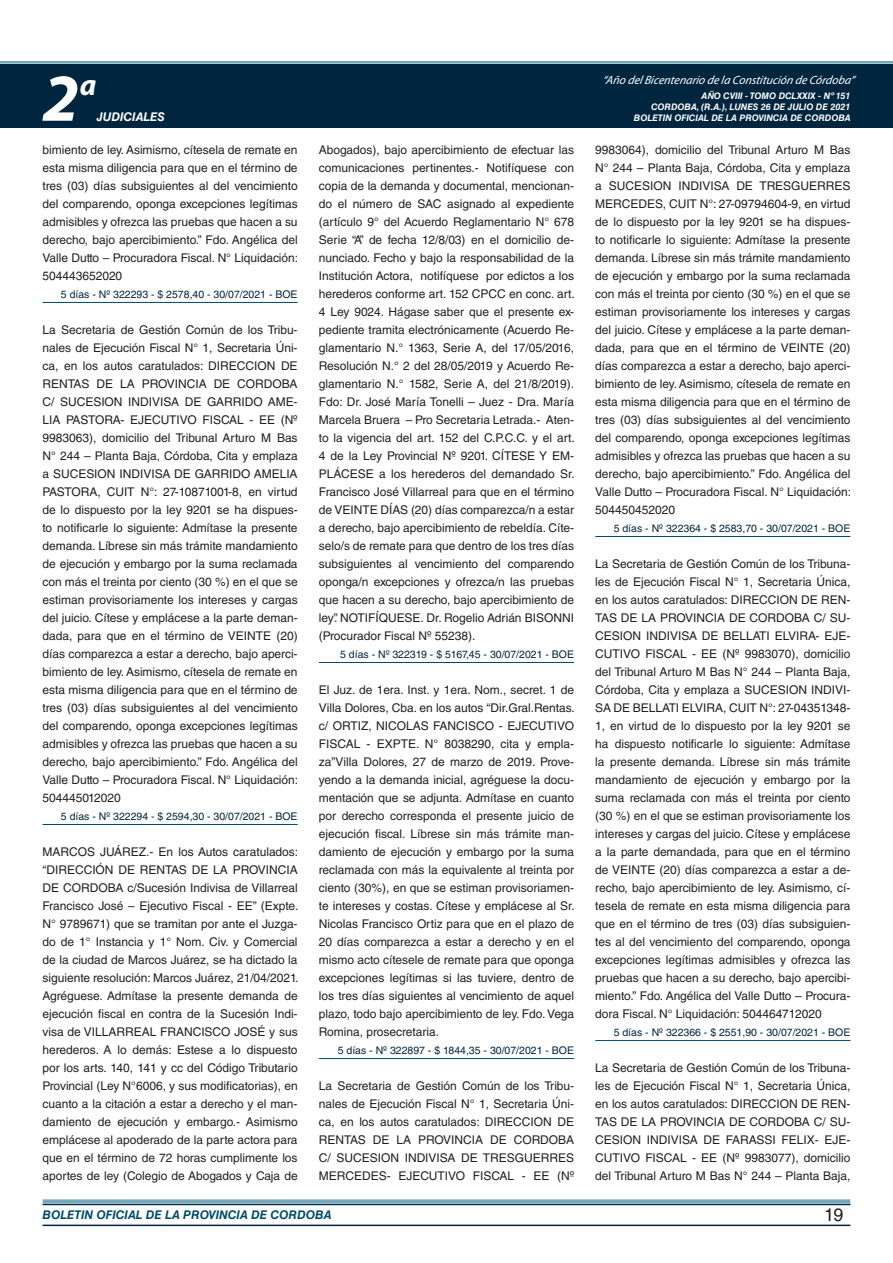
<style>
.page{position:relative;width:893px;height:1263px;background:#fff}
.page>*{position:absolute;margin:0;border:0;box-sizing:border-box;transform-origin:0 0}
.t1{font:italic 700 67.5px "Myriad Pro";color:#fff}
.t2{font:italic 700 30px "Myriad Pro";color:#fff}
.t3{font:18px "Helvetica LT Std";color:#231f20}
.t4{font:12px/18px "Helvetica LT Std";color:#231f20;text-align:justify}
.t5{font:italic 12px "Myriad Pro";color:#fff}
.t6{font:italic 700 12px "Helvetica LT Std";color:#004b6c}
.t7{font:italic 700 12px "Helvetica LT Std";color:#fff}
.t8{font:10.5px "Helvetica LT Std";color:#00263f}
.t9{font:italic 700 9px/10.8px "Helvetica LT Std";color:#fff;text-align:right}
</style>
<div class="page">
<div style="left:0;top:61px;width:893px;height:6px;background:#fff;opacity:.75"></div>
<div style="left:0;top:64px;width:893px;height:64px;background:#00263f"></div>
<hr style="left:43px;top:1224px;width:807px;height:2px;background:#00263f">
<div style="left:42px;top:1198px;width:809px;height:8px;background:#fff;opacity:.75"></div>
<hr style="left:43px;top:302px;width:255px;height:1px;background:#004b6c">
<hr style="left:43px;top:824px;width:255px;height:1px;background:#004b6c">
<hr style="left:319px;top:662px;width:255px;height:1px;background:#004b6c">
<hr style="left:319px;top:1058px;width:255px;height:1px;background:#004b6c">
<hr style="left:595px;top:536px;width:255px;height:1px;background:#004b6c">
<hr style="left:595px;top:1040px;width:255px;height:1px;background:#004b6c">
<p class="t5" style="left:603px;top:72px;width:254px">“Año delBicentenario de la Constitución de Córdoba”</p>
<h1 class="t1" style="left:43px;top:54px;width:38px">2</h1>
<h2 class="t2" style="left:80px;top:66px;width:18px">a</h2>
<p class="t9" style="left:651px;top:91px;width:201px">AÑO CVIII - TOMO DCLXXIX - Nº 151<br>CORDOBA, (R.A.), LUNES 26 DE JULIO DE 2021</p>
<p class="t7" style="left:97px;top:110px;width:70px">JUDICIALES</p>
<p class="t9" style="left:634px;top:112px;width:218px">BOLETIN OFICIAL DE LA PROVINCIA DE CORDOBA</p>
<p class="t4" style="left:43px;top:141px;width:257px">bimiento de ley. Asimismo, cítesela de remate en esta misma diligencia para que en el término de tres (03) días subsiguientes al del vencimiento del comparendo, oponga excepciones legítimas admisibles y ofrezca las pruebas que hacen a su derecho, bajo apercibimiento.” Fdo. Angélica del Valle Dutto – Procuradora Fiscal. N° Liquidación:<br>504443652020</p>
<p class="t8" style="left:61px;top:288px;width:238px">5 días - Nº 322293 - $ 2578,40 - 30/07/2021 - BOE</p>
<p class="t4" style="left:43px;top:321px;width:257px">La Secretaria de Gestión Común de los Tribu&shy;nales de Ejecución Fiscal N° 1, Secretaria Úni&shy;ca, en los autos caratulados: DIRECCION DE RENTAS DE LA PROVINCIA DE CORDOBA C/ SUCESION INDIVISA DE GARRIDO AME-LIA PASTORA- EJECUTIVO FISCAL - EE (Nº 9983063), domicilio del Tribunal Arturo M Bas N° 244 – Planta Baja, Córdoba, Cita y emplaza a SUCESION INDIVISA DE GARRIDO AMELIA PASTORA, CUIT N°: 27-10871001-8, en virtud de lo dispuesto por la ley 9201 se ha dispues&shy;to notificarle lo siguiente: Admítase la presente demanda. Líbrese sin más trámite mandamiento de ejecución y embargo por la suma reclamada con más el treinta por ciento (30 %) en el que se estiman provisoriamente los intereses y cargas del juicio. Cítese y emplácese a la parte deman&shy;dada, para que en el término de VEINTE (20) días comparezca a estar a derecho, bajo aperci&shy;bimiento de ley. Asimismo, cítesela de remate en esta misma diligencia para que en el término de tres (03) días subsiguientes al del vencimiento del comparendo, oponga excepciones legítimas admisibles y ofrezca las pruebas que hacen a su derecho, bajo apercibimiento.” Fdo. Angélica del Valle Dutto – Procuradora Fiscal. N° Liquidación:<br>504445012020</p>
<p class="t8" style="left:61px;top:810px;width:238px">5 días - Nº 322294 - $ 2594,30 - 30/07/2021 - BOE</p>
<p class="t4" style="left:43px;top:843px;width:257px">MARCOS JUÁREZ.- En los Autos caratulados: “DIRECCIÓN DE RENTAS DE LA PROVINCIA DE CORDOBA c/Sucesión Indivisa de Villarreal Francisco José – Ejecutivo Fiscal - EE” (Expte.<br>N° 9789671) que se tramitan por ante el Juzga&shy;do de 1° Instancia y 1° Nom. Civ. y Comercial de la ciudad de Marcos Juárez, se ha dictado la siguiente resolución: Marcos Juárez, 21/04/2021.<br>Agréguese. Admítase la presente demanda de ejecución fiscal en contra de la Sucesión Indi&shy;visa de VILLARREAL FRANCISCO JOSÉ y sus herederos. A lo demás: Estese a lo dispuesto por los arts. 140, 141 y cc del Código Tributario Provincial (Ley N°6006, y sus modificatorias), en cuanto a la citación a estar a derecho y el man&shy;damiento de ejecución y embargo.- Asimismo emplácese al apoderado de la parte actora para que en el término de 72 horas cumplimente los aportes de ley (Colegio de Abogados y Caja de</p>
<p class="t4" style="left:319px;top:141px;width:257px">Abogados), bajo apercibimiento de efectuar las comunicaciones pertinentes.- Notifíquese con copia de la demanda y documental, mencionan&shy;do el número de SAC asignado al expediente (artículo 9° del Acuerdo Reglamentario N° 678<br>Serie “A” de fecha 12/8/03) en el domicilio de&shy;nunciado. Fecho y bajo la responsabilidad de la Institución Actora, notifíquese por edictos a los herederos conforme art. 152 CPCC en conc. art.<br>4 Ley 9024. Hágase saber que el presente ex&shy;pediente tramita electrónicamente (Acuerdo Re&shy;glamentario N.° 1363, Serie A, del 17/05/2016, Resolución N.° 2 del 28/05/2019 y Acuerdo Re&shy;glamentario N.° 1582, Serie A, del 21/8/2019).<br>Fdo: Dr. José María Tonelli – Juez - Dra. María Marcela Bruera – Pro Secretaria Letrada.- Aten&shy;to la vigencia del art. 152 del C.P.C.C. y el art.<br>4 de la Ley Provincial Nº 9201. CÍTESE Y EM-PLÁCESE a los herederos del demandado Sr.<br>Francisco José Villarreal para que en el término de VEINTE DÍAS (20) días comparezca/n a estar a derecho, bajo apercibimiento de rebeldía. Cíte&shy;selo/s de remate para que dentro de los tres días subsiguientes al vencimiento del comparendo oponga/n excepciones y ofrezca/n las pruebas que hacen a su derecho, bajo apercibimiento de ley”. NOTIFÍQUESE. Dr. Rogelio Adrián BISONNI (Procurador Fiscal Nº 55238).</p>
<p class="t8" style="left:340px;top:648px;width:235px">5 días - Nº 322319 - $ 5167,45 - 30/07/2021 - BOE</p>
<p class="t4" style="left:319px;top:681px;width:257px">El Juz. de 1era. Inst. y 1era. Nom., secret. 1 de Villa Dolores, Cba. en los autos “Dir.Gral.Rentas. c/ ORTIZ, NICOLAS FANCISCO - EJECUTIVO FISCAL - EXPTE. N° 8038290, cita y empla&shy;za”Villa Dolores, 27 de marzo de 2019. Prove&shy;yendo a la demanda inicial, agréguese la docu&shy;mentación que se adjunta. Admítase en cuanto por derecho corresponda el presente juicio de ejecución fiscal. Líbrese sin más trámite man&shy;damiento de ejecución y embargo por la suma reclamada con más la equivalente al treinta por ciento (30%), en que se estiman provisoriamen&shy;te intereses y costas. Cítese y emplácese al Sr.<br>Nicolas Francisco Ortiz para que en el plazo de 20 días comparezca a estar a derecho y en el mismo acto cítesele de remate para que oponga excepciones legítimas si las tuviere, dentro de los tres días siguientes al vencimiento de aquel plazo, todo bajo apercibimiento de ley. Fdo. Vega Romina, prosecretaria.</p>
<p class="t8" style="left:338px;top:1044px;width:238px">5 días - Nº 322897 - $ 1844,35 - 30/07/2021 - BOE</p>
<p class="t4" style="left:319px;top:1077px;width:257px">La Secretaria de Gestión Común de los Tribu&shy;nales de Ejecución Fiscal N° 1, Secretaria Úni&shy;ca, en los autos caratulados: DIRECCION DE RENTAS DE LA PROVINCIA DE CORDOBA C/ SUCESION INDIVISA DE TRESGUERRES MERCEDES- EJECUTIVO FISCAL - EE (Nº</p>
<p class="t4" style="left:595px;top:141px;width:257px">9983064), domicilio del Tribunal Arturo M Bas N° 244 – Planta Baja, Córdoba, Cita y emplaza a SUCESION INDIVISA DE TRESGUERRES MERCEDES, CUIT N°: 27-09794604-9, en virtud de lo dispuesto por la ley 9201 se ha dispues&shy;to notificarle lo siguiente: Admítase la presente demanda. Líbrese sin más trámite mandamiento de ejecución y embargo por la suma reclamada con más el treinta por ciento (30 %) en el que se estiman provisoriamente los intereses y cargas del juicio. Cítese y emplácese a la parte deman&shy;dada, para que en el término de VEINTE (20) días comparezca a estar a derecho, bajo aperci&shy;bimiento de ley. Asimismo, cítesela de remate en esta misma diligencia para que en el término de tres (03) días subsiguientes al del vencimiento del comparendo, oponga excepciones legítimas admisibles y ofrezca las pruebas que hacen a su derecho, bajo apercibimiento.” Fdo. Angélica del Valle Dutto – Procuradora Fiscal. N° Liquidación:<br>504450452020</p>
<p class="t8" style="left:614px;top:522px;width:238px">5 días - Nº 322364 - $ 2583,70 - 30/07/2021 - BOE</p>
<p class="t4" style="left:595px;top:555px;width:257px">La Secretaria de Gestión Común de los Tribuna&shy;les de Ejecución Fiscal N° 1, Secretaria Única, en los autos caratulados: DIRECCION DE REN-TAS DE LA PROVINCIA DE CORDOBA C/ SU-CESION INDIVISA DE BELLATI ELVIRA- EJE-CUTIVO FISCAL - EE (Nº 9983070), domicilio del Tribunal Arturo M Bas N° 244 – Planta Baja, Córdoba, Cita y emplaza a SUCESION INDIVI-SA DE BELLATI ELVIRA, CUIT N°: 27-04351348- 1, en virtud de lo dispuesto por la ley 9201 se ha dispuesto notificarle lo siguiente: Admítase la presente demanda. Líbrese sin más trámite mandamiento de ejecución y embargo por la suma reclamada con más el treinta por ciento (30 %) en el que se estiman provisoriamente los intereses y cargas del juicio. Cítese y emplácese a la parte demandada, para que en el término de VEINTE (20) días comparezca a estar a de&shy;recho, bajo apercibimiento de ley. Asimismo, cí&shy;tesela de remate en esta misma diligencia para que en el término de tres (03) días subsiguien&shy;tes al del vencimiento del comparendo, oponga excepciones legítimas admisibles y ofrezca las pruebas que hacen a su derecho, bajo apercibi&shy;miento.” Fdo. Angélica del Valle Dutto – Procura&shy;dora Fiscal. N° Liquidación: 504464712020</p>
<p class="t8" style="left:614px;top:1026px;width:238px">5 días - Nº 322366 - $ 2551,90 - 30/07/2021 - BOE</p>
<p class="t4" style="left:595px;top:1059px;width:257px">La Secretaria de Gestión Común de los Tribuna&shy;les de Ejecución Fiscal N° 1, Secretaria Única, en los autos caratulados: DIRECCION DE REN-TAS DE LA PROVINCIA DE CORDOBA C/ SU-CESION INDIVISA DE FARASSI FELIX- EJE-CUTIVO FISCAL - EE (Nº 9983077), domicilio del Tribunal Arturo M Bas N° 244 – Planta Baja,</p>
<p class="t6" style="left:43px;top:1208px;width:290px">BOLETIN OFICIAL DE LA PROVINCIA DE CORDOBA</p>
<h3 class="t3" style="left:824px;top:1204px;width:21px">19</h3>
</div>
